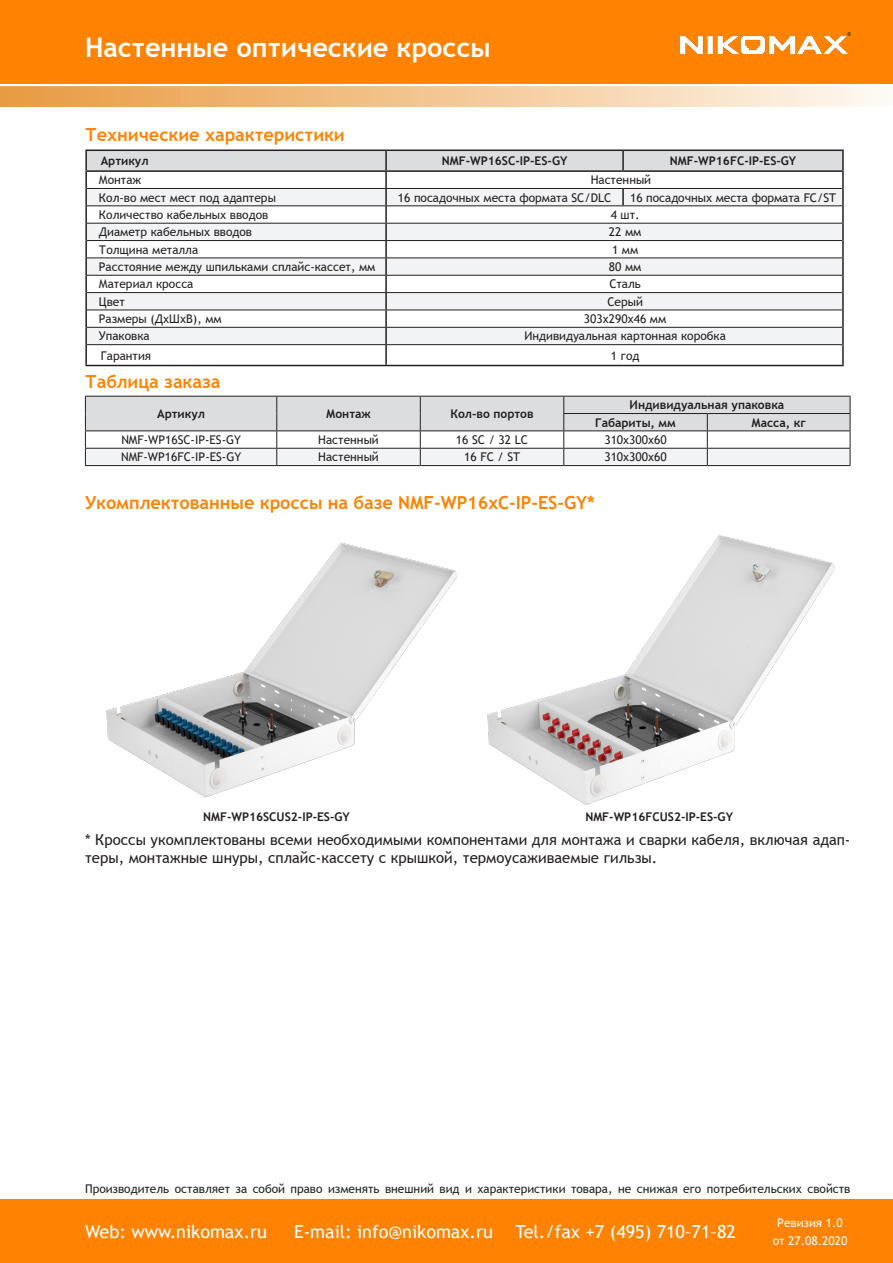
<style>
.page{position:relative;width:893px;height:1263px;background:#fff}
.page>*{position:absolute;margin:0;border:0;box-sizing:border-box;transform-origin:0 0}
.t1{font:700 27px "Trebuchet MS";color:#fff}
.Main_Header{font:700 18px "Trebuchet MS";color:#ff8200}
.t2{font:18px "Trebuchet MS";color:#fff}
.Основной_текст{font:15px/18px "Trebuchet MS";color:#231f20}
.Таблицы{font:12px "Trebuchet MS";color:#231f20}
.Заголовок_-_артикулы{font:700 12px "Trebuchet MS";color:#231f20}
.Таблицы-2{font:700 12px "Trebuchet MS";color:#231f20}
.Заголовок_-_артикулы-2{font:12px "Trebuchet MS";color:#231f20}
.Основной_текст-2{font:12px "Trebuchet MS";color:#fff}
</style>
<div class="page">
<div style="left:0;top:0;width:893px;height:85px;background:#ff8200"></div>
<div style="left:0;top:85px;width:893px;height:21px;background:linear-gradient(to right,#e8993f,#fef8f0)"></div>
<div style="left:0;top:1199px;width:893px;height:64px;background:#ff8200"></div>
<img style="left:680px;top:32px;width:170px;height:22px">
<hr style="left:0;top:84px;width:893px;height:2px;background:#fff">
<svg style="left:85px;top:396px;width:766px;height:70px"></svg>
<hr style="left:85px;top:465px;width:192px;height:1px;background:#231f20">
<hr style="left:277px;top:465px;width:143px;height:1px;background:#231f20">
<hr style="left:420px;top:465px;width:144px;height:1px;background:#231f20">
<hr style="left:564px;top:465px;width:143px;height:1px;background:#231f20">
<hr style="left:707px;top:465px;width:143px;height:1px;background:#231f20">
<img style="left:106px;top:535px;width:729px;height:270px">
<svg style="left:85px;top:150px;width:759px;height:195px"></svg>
<hr style="left:85px;top:345px;width:2px;height:20px;background:#231f20">
<hr style="left:385px;top:345px;width:2px;height:20px;background:#231f20">
<hr style="left:842px;top:345px;width:2px;height:20px;background:#231f20">
<hr style="left:85px;top:365px;width:301px;height:1px;background:#231f20">
<hr style="left:386px;top:365px;width:237px;height:1px;background:#231f20">
<hr style="left:623px;top:365px;width:221px;height:1px;background:#231f20">
<hr style="left:87px;top:188px;width:299px;height:1px;background:#231f20">
<hr style="left:386px;top:188px;width:237px;height:1px;background:#231f20">
<hr style="left:623px;top:188px;width:219px;height:1px;background:#231f20">
<hr style="left:87px;top:205px;width:299px;height:1px;background:#231f20">
<hr style="left:386px;top:205px;width:237px;height:1px;background:#231f20">
<hr style="left:623px;top:205px;width:219px;height:1px;background:#231f20">
<hr style="left:87px;top:223px;width:299px;height:1px;background:#231f20">
<hr style="left:386px;top:223px;width:237px;height:1px;background:#231f20">
<hr style="left:623px;top:223px;width:219px;height:1px;background:#231f20">
<hr style="left:87px;top:240px;width:299px;height:1px;background:#231f20">
<hr style="left:386px;top:240px;width:237px;height:1px;background:#231f20">
<hr style="left:623px;top:240px;width:219px;height:1px;background:#231f20">
<hr style="left:87px;top:257px;width:299px;height:1px;background:#231f20">
<hr style="left:386px;top:257px;width:237px;height:1px;background:#231f20">
<hr style="left:623px;top:257px;width:219px;height:1px;background:#231f20">
<hr style="left:87px;top:275px;width:299px;height:1px;background:#231f20">
<hr style="left:386px;top:275px;width:237px;height:1px;background:#231f20">
<hr style="left:623px;top:275px;width:219px;height:1px;background:#231f20">
<hr style="left:87px;top:292px;width:299px;height:1px;background:#231f20">
<hr style="left:386px;top:292px;width:237px;height:1px;background:#231f20">
<hr style="left:623px;top:292px;width:219px;height:1px;background:#231f20">
<hr style="left:87px;top:310px;width:299px;height:1px;background:#231f20">
<hr style="left:386px;top:310px;width:237px;height:1px;background:#231f20">
<hr style="left:623px;top:310px;width:219px;height:1px;background:#231f20">
<hr style="left:87px;top:327px;width:299px;height:1px;background:#231f20">
<hr style="left:386px;top:327px;width:237px;height:1px;background:#231f20">
<hr style="left:623px;top:327px;width:219px;height:1px;background:#231f20">
<hr style="left:87px;top:344px;width:299px;height:1px;background:#231f20">
<hr style="left:386px;top:344px;width:237px;height:1px;background:#231f20">
<hr style="left:623px;top:344px;width:219px;height:1px;background:#231f20">
<h1 class="t1" style="left:85px;top:30px;width:407px">Настенные оптические кроссы</h1>
<p class="Main_Header" style="left:85px;top:123px;width:261px">Технические характеристики</p>
<p class="Таблицы-2" style="left:101px;top:153px;width:49px">Артикул</p>
<p class="Заголовок_-_артикулы" style="left:442px;top:153px;width:127px">NMF-WP16SC-IP-ES-GY</p>
<p class="Заголовок_-_артикулы" style="left:670px;top:153px;width:128px">NMF-WP16FC-IP-ES-GY</p>
<p class="Таблицы" style="left:99px;top:172px;width:44px">Монтаж</p>
<p class="Таблицы" style="left:591px;top:172px;width:62px">Настенный</p>
<p class="Таблицы" style="left:99px;top:190px;width:178px">Кол-во мест мест под адаптеры</p>
<p class="Таблицы" style="left:398px;top:190px;width:215px">16 посадочных места формата SC/DLC</p>
<p class="Таблицы" style="left:630px;top:190px;width:208px">16 посадочных места формата FC/ST</p>
<p class="Таблицы" style="left:99px;top:207px;width:171px">Количество кабельных вводов</p>
<p class="Таблицы" style="left:611px;top:207px;width:30px">4 шт.</p>
<p class="Таблицы" style="left:99px;top:224px;width:155px">Диаметр кабельных вводов</p>
<p class="Таблицы" style="left:609px;top:224px;width:34px">22 мм</p>
<p class="Таблицы" style="left:99px;top:242px;width:101px">Толщина металла</p>
<p class="Таблицы" style="left:612px;top:242px;width:28px">1 мм</p>
<p class="Таблицы" style="left:99px;top:259px;width:278px">Расстояние между шпильками сплайс-кассет, мм</p>
<p class="Таблицы" style="left:609px;top:259px;width:34px">80 мм</p>
<p class="Таблицы" style="left:99px;top:276px;width:96px">Материал кросса</p>
<p class="Таблицы" style="left:609px;top:276px;width:33px">Сталь</p>
<p class="Таблицы" style="left:99px;top:294px;width:28px">Цвет</p>
<p class="Таблицы" style="left:607px;top:294px;width:37px">Серый</p>
<p class="Таблицы" style="left:99px;top:311px;width:124px">Размеры (ДхШхВ), мм</p>
<p class="Таблицы" style="left:584px;top:311px;width:84px">303x290x46 мм</p>
<p class="Таблицы" style="left:99px;top:329px;width:52px">Упаковка</p>
<p class="Таблицы" style="left:524px;top:329px;width:203px">Индивидуальная картонная коробка</p>
<p class="Таблицы" style="left:101px;top:348px;width:52px">Гарантия</p>
<p class="Таблицы" style="left:611px;top:348px;width:30px">1 год</p>
<p class="Main_Header" style="left:85px;top:370px;width:137px">Таблица заказа</p>
<p class="Таблицы-2" style="left:157px;top:406px;width:49px">Артикул</p>
<p class="Таблицы-2" style="left:326px;top:406px;width:46px">Монтаж</p>
<p class="Таблицы-2" style="left:450px;top:406px;width:85px">Кол-во портов</p>
<p class="Таблицы-2" style="left:630px;top:397px;width:156px">Индивидуальная упаковка</p>
<p class="Таблицы-2" style="left:595px;top:415px;width:82px">Габариты, мм</p>
<p class="Таблицы-2" style="left:751px;top:415px;width:56px">Масса, кг</p>
<p class="Заголовок_-_артикулы-2" style="left:121px;top:432px;width:121px">NMF-WP16SC-IP-ES-GY</p>
<p class="Таблицы" style="left:318px;top:432px;width:62px">Настенный</p>
<p class="Таблицы" style="left:456px;top:432px;width:74px">16 SC / 32 LC</p>
<p class="Таблицы" style="left:604px;top:432px;width:64px">310x300x60</p>
<p class="Заголовок_-_артикулы-2" style="left:121px;top:449px;width:122px">NMF-WP16FC-IP-ES-GY</p>
<p class="Таблицы" style="left:318px;top:449px;width:62px">Настенный</p>
<p class="Таблицы" style="left:464px;top:449px;width:57px">16 FC / ST</p>
<p class="Таблицы" style="left:604px;top:449px;width:64px">310x300x60</p>
<p class="Main_Header" style="left:85px;top:492px;width:511px">Укомплектованные кроссы на базе NMF-WP16xC-IP-ES-GY*</p>
<p class="Заголовок_-_артикулы" style="left:203px;top:809px;width:148px">NMF-WP16SCUS2-IP-ES-GY</p>
<p class="Заголовок_-_артикулы" style="left:585px;top:809px;width:149px">NMF-WP16FCUS2-IP-ES-GY</p>
<p class="Основной_текст" style="left:85px;top:831px;width:767px">* Кроссы укомплектованы всеми необходимыми компонентами для монтажа и сварки кабеля, включая адап&shy;теры, монтажные шнуры, сплайс-кассету с крышкой, термоусаживаемые гильзы.</p>
<p class="Таблицы" style="left:85px;top:1181px;width:767px">Производитель оставляет за собой право изменять внешний вид и характеристики товара, не снижая его потребительских свойств</p>
<h2 class="t2" style="left:85px;top:1220px;width:183px">Web: www.nikomax.ru</h2>
<h2 class="t2" style="left:294px;top:1220px;width:200px">E-mail: info@nikomax.ru</h2>
<h2 class="t2" style="left:516px;top:1220px;width:222px">Tel./fax +7 (495) 710–71–82</h2>
<p class="Основной_текст-2" style="left:777px;top:1215px;width:67px">Ревизия 1.0</p>
<p class="Основной_текст-2" style="left:773px;top:1233px;width:76px">от 27.08.2020</p>
</div>
